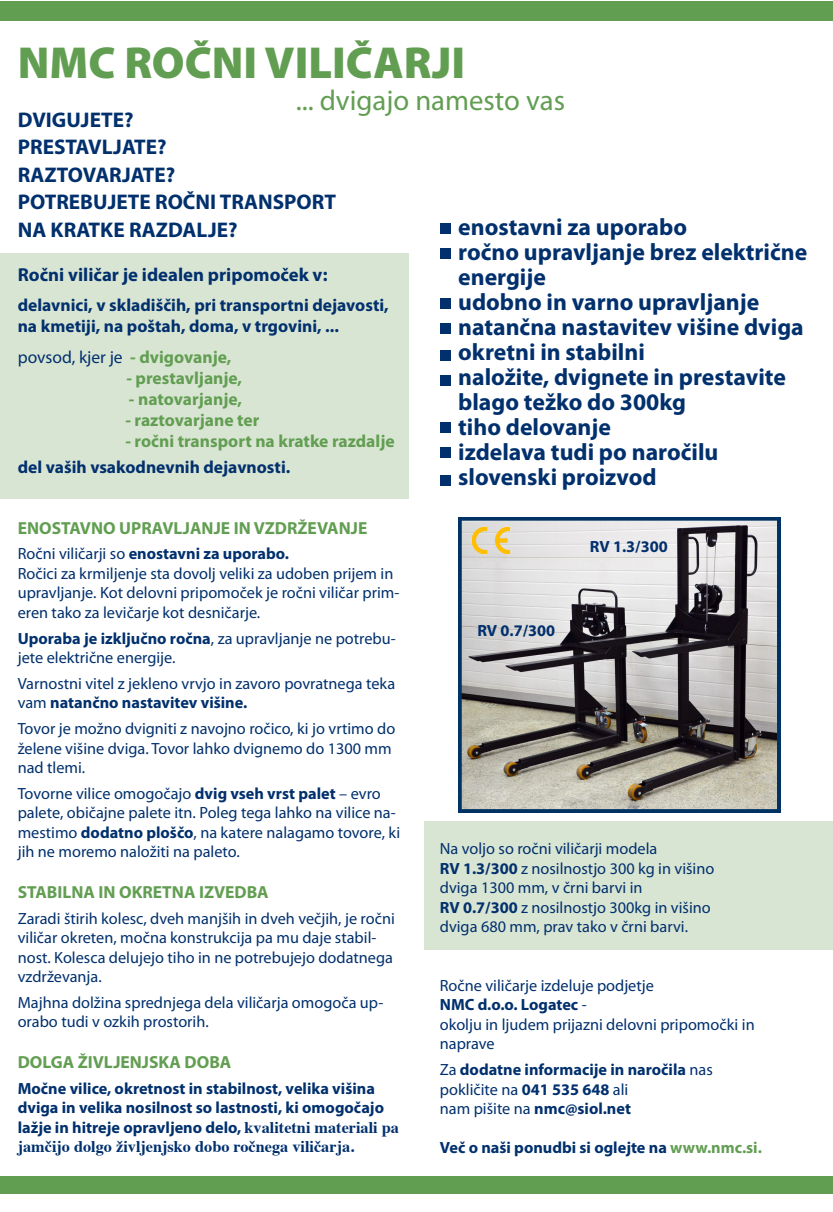
<style>
.page{position:relative;width:833px;height:1212px;background:#fff}
.page>*{position:absolute;margin:0;border:0;box-sizing:border-box;transform-origin:0 0}
.t1{font:900 45px "Myriad Pro";color:#629e52}
.t2{font:28.75px "Myriad Pro";color:#629e52}
.t3{font:700 23.75px "Myriad Pro";color:#01306d}
.t4{font:700 21.25px "Myriad Pro";color:#01306d}
.t5{font:700 18.75px "Myriad Pro";color:#01306d}
.t6{font:700 17.5px "Myriad Pro";color:#629e52}
.t7{font:700 17.5px/21px "Myriad Pro";color:#01306d}
.t8{font:17.5px "Myriad Pro";color:#01306d}
.t9{font:16.25px/19.5px "Myriad Pro";color:#01306d}
.t10{font:700 16.25px/19.5px "Myriad Pro";color:#01306d}
.s1{font-weight:700;color:#629e52}
.s2{font-weight:400}
.s3{font-weight:700}
.s4{font-family:"Times"}
.s5{color:#629e52}
</style>
<div class="page">
<div style="left:424px;top:821px;width:409px;height:129px;background:#d9e5d3"></div>
<div style="left:0;top:253px;width:409px;height:246px;background:#d9e5d3"></div>
<div style="left:0;top:1px;width:833px;height:20px;background:#629e52"></div>
<div style="left:440px;top:223px;width:10px;height:11px;background:#01306d"></div>
<div style="left:440px;top:248px;width:10px;height:11px;background:#01306d"></div>
<div style="left:440px;top:298px;width:10px;height:11px;background:#01306d"></div>
<div style="left:440px;top:323px;width:10px;height:11px;background:#01306d"></div>
<div style="left:440px;top:350px;width:10px;height:10px;background:#01306d"></div>
<div style="left:440px;top:375px;width:10px;height:10px;background:#01306d"></div>
<div style="left:440px;top:422px;width:10px;height:11px;background:#01306d"></div>
<div style="left:440px;top:447px;width:10px;height:11px;background:#01306d"></div>
<div style="left:440px;top:475px;width:10px;height:10px;background:#01306d"></div>
<div style="left:0;top:1176px;width:833px;height:18px;background:#629e52"></div>
<img style="left:458px;top:518px;width:322px;height:294px">
<img style="left:470px;top:524px;width:42px;height:32px">
<p class="t1" style="left:18px;top:33px;width:449px">NMC ROČNI VILIČARJI</p>
<p class="t2" style="left:296px;top:83px;width:271px">... dvigajo namesto vas</p>
<p class="t4" style="left:18px;top:106px;width:117px">DVIGUJETE?</p>
<p class="t4" style="left:18px;top:133px;width:150px">PRESTAVLJATE?</p>
<p class="t4" style="left:18px;top:161px;width:159px">RAZTOVARJATE?</p>
<p class="t4" style="left:18px;top:188px;width:320px">POTREBUJETE ROČNI TRANSPORT</p>
<p class="t4" style="left:18px;top:216px;width:221px">NA KRATKE RAZDALJE?</p>
<p class="t3" style="left:458px;top:212px;width:230px">enostavni za uporabo</p>
<p class="t3" style="left:458px;top:237px;width:350px">ročno upravljanje brez električne</p>
<p class="t3" style="left:458px;top:262px;width:89px">energije</p>
<p class="t3" style="left:458px;top:287px;width:302px">udobno in varno upravljanje</p>
<p class="t3" style="left:458px;top:312px;width:347px">natančna nastavitev višine dviga</p>
<p class="t3" style="left:458px;top:337px;width:188px">okretni in stabilni</p>
<p class="t3" style="left:458px;top:362px;width:329px">naložite, dvignete in prestavite</p>
<p class="t3" style="left:458px;top:387px;width:229px">blago težko do 300kg</p>
<p class="t3" style="left:458px;top:412px;width:154px">tiho delovanje</p>
<p class="t3" style="left:458px;top:437px;width:262px">izdelava tudi po naročilu</p>
<p class="t3" style="left:458px;top:462px;width:200px">slovenski proizvod</p>
<p class="t5" style="left:18px;top:263px;width:311px">Ročni viličar je idealen pripomoček v:</p>
<p class="t7" style="left:18px;top:294px;width:372px">delavnici, v skladiščih, pri transportni dejavosti, na kmetiji, na poštah, doma, v trgovini, ...</p>
<p class="t8" style="left:18px;top:346px;width:215px">povsod, kjer je <span class="s1">- dvigovanje,</span></p>
<p class="t6" style="left:126px;top:367px;width:117px">- prestavljanje,</p>
<p class="t6" style="left:129px;top:388px;width:115px">- natovarjanje,</p>
<p class="t6" style="left:125px;top:409px;width:135px">- raztovarjane ter</p>
<p class="t6" style="left:125px;top:430px;width:271px">- ročni transport na kratke razdalje</p>
<p class="t7" style="left:18px;top:456px;width:274px">del vaših vsakodnevnih dejavnosti.</p>
<p class="t6" style="left:18px;top:516px;width:351px">ENOSTAVNO UPRAVLJANJE IN VZDRŽEVANJE</p>
<p class="t10" style="left:18px;top:544px;width:273px"><span class="s2">Ročni viličarji so</span> enostavni za uporabo.</p>
<p class="t9" style="left:18px;top:563px;width:383px">Ročici za krmiljenje sta dovolj veliki za udoben prijem in upravljanje. Kot delovni pripomoček je ročni viličar prim&shy;eren tako za levičarje kot desničarje.</p>
<p class="t9" style="left:18px;top:628px;width:379px"><span class="s3">Uporaba je izključno ročna</span>, za upravljanje ne potrebu&shy;jete električne energije.</p>
<p class="t9" style="left:18px;top:673px;width:379px">Varnostni vitel z jekleno vrvjo in zavoro povratnega teka vam <span class="s3">natančno nastavitev višine.</span></p>
<p class="t9" style="left:18px;top:719px;width:379px">Tovor je možno dvigniti z navojno ročico, ki jo vrtimo do želene višine dviga. Tovor lahko dvignemo do 1300 mm nad tlemi.</p>
<p class="t9" style="left:18px;top:783px;width:384px">Tovorne vilice omogočajo <span class="s3">dvig vseh vrst palet</span> – evro palete, običajne palete itn. Poleg tega lahko na vilice na&shy;mestimo <span class="s3">dodatno ploščo</span>, na katere nalagamo tovore, ki jih ne moremo naložiti na paleto.</p>
<p class="t6" style="left:18px;top:881px;width:252px">STABILNA IN OKRETNA IZVEDBA</p>
<p class="t9" style="left:18px;top:908px;width:378px">Zaradi štirih kolesc, dveh manjših in dveh večjih, je ročni viličar okreten, močna konstrukcija pa mu daje stabil&shy;nost. Kolesca delujejo tiho in ne potrebujejo dodatnega vzdrževanja.</p>
<p class="t9" style="left:18px;top:992px;width:367px">Majhna dolžina sprednjega dela viličarja omogoča up&shy;orabo tudi v ozkih prostorih.</p>
<p class="t6" style="left:18px;top:1051px;width:215px">DOLGA ŽIVLJENJSKA DOBA</p>
<p class="t10" style="left:18px;top:1078px;width:383px">Močne vilice, okretnost in stabilnost, velika višina dviga in velika nosilnost so lastnosti, ki omogočajo lažje in hitreje opravljeno delo, <span class="s4">kvalitetni materiali pa jamčijo dolgo življenjsko dobo ročnega viličarja.</span></p>
<p class="t10" style="left:477px;top:620px;width:79px">RV 0.7/300</p>
<p class="t10" style="left:590px;top:537px;width:79px">RV 1.3/300</p>
<p class="t9" style="left:440px;top:839px;width:219px">Na voljo so ročni viličarji modela</p>
<p class="t9" style="left:440px;top:858px;width:276px"><span class="s3">RV 1.3/300</span> z nosilnostjo 300 kg in višino</p>
<p class="t9" style="left:440px;top:878px;width:204px">dviga 1300 mm, v črni barvi in</p>
<p class="t9" style="left:440px;top:897px;width:272px"><span class="s3">RV 0.7/300</span> z nosilnostjo 300kg in višino</p>
<p class="t9" style="left:440px;top:917px;width:250px">dviga 680 mm, prav tako v črni barvi.</p>
<p class="t9" style="left:440px;top:975px;width:215px">Ročne viličarje izdeluje podjetje</p>
<p class="t10" style="left:440px;top:994px;width:148px">NMC d.o.o. Logatec <span class="s2">-</span></p>
<p class="t9" style="left:440px;top:1014px;width:316px">okolju in ljudem prijazni delovni pripomočki in</p>
<p class="t9" style="left:440px;top:1034px;width:56px">naprave</p>
<p class="t10" style="left:440px;top:1059px;width:274px"><span class="s2">Za</span> dodatne informacije in naročila <span class="s2">nas</span></p>
<p class="t9" style="left:440px;top:1079px;width:190px">pokličite na <span class="s3">041 535 648</span> ali</p>
<p class="t10" style="left:440px;top:1098px;width:193px"><span class="s2">nam pišite na</span> nmc@siol.net</p>
<p class="t10" style="left:440px;top:1137px;width:324px">Več o naši ponudbi si oglejte na <span class="s5">www.nmc.si.</span></p>
</div>
